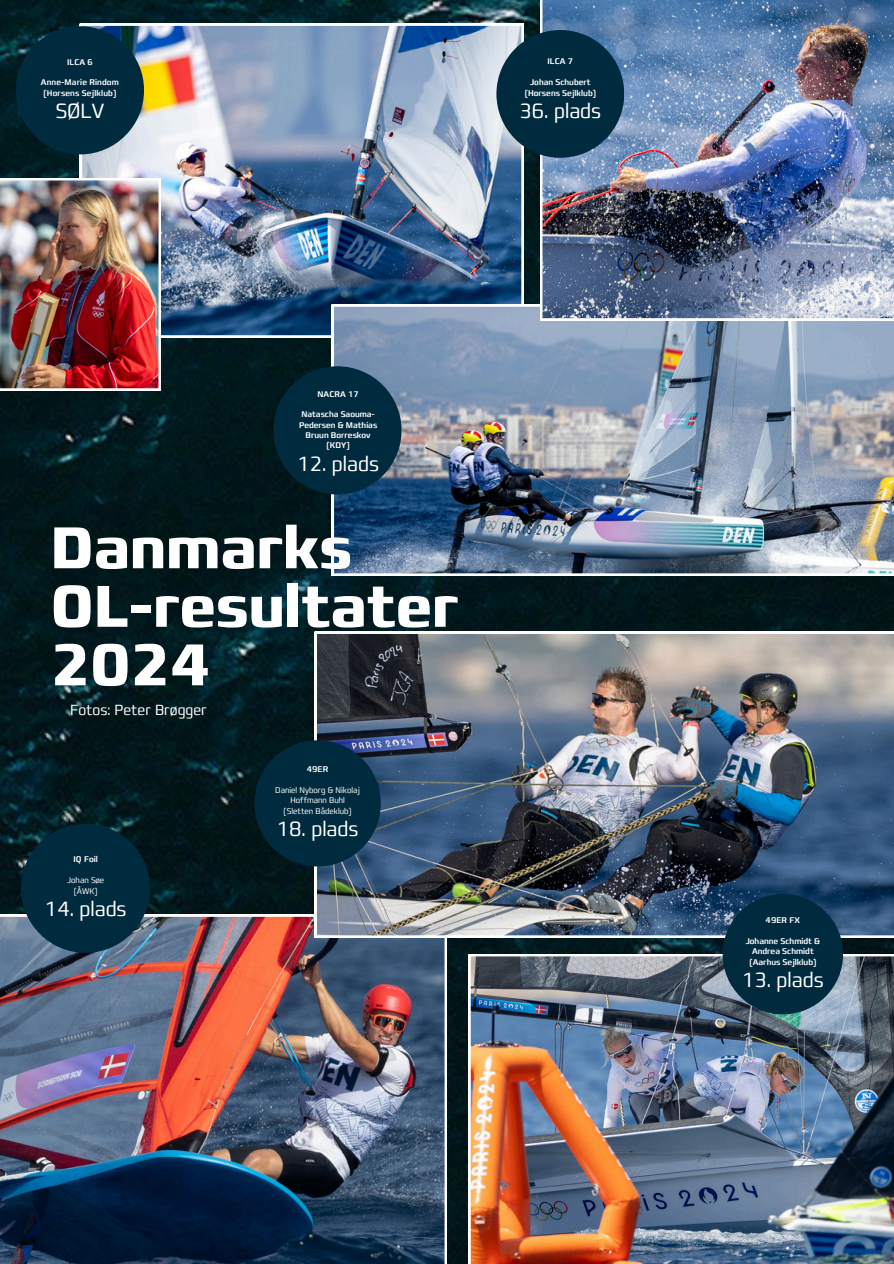
<style>
.page{position:relative;width:894px;height:1264px;background:#fff}
.page>*{position:absolute;margin:0;border:0;box-sizing:border-box;transform-origin:0 0}
.t1{font:700 condensed 60px/58.5px "Francker Pro";color:#fff}
.t2{font:300 condensed 21px "Francker Pro";color:#fff}
.t3{font:300 condensed 15px "Francker Pro";color:#fff}
.t4{font:500 condensed 8.4px/10.4px "Francker Pro";color:#fff;text-align:center}
.t5{font:300 condensed 8.4px/10.5px "Francker Pro";color:#fff;text-align:center}
</style>
<div class="page">
<img style="left:0;top:0;width:893px;height:1263px">
<img style="left:80px;top:24px;width:443px;height:313px">
<img style="left:0;top:178px;width:161px;height:212px">
<img style="left:0;top:914px;width:446px;height:349px">
<img style="left:468px;top:954px;width:425px;height:309px">
<img style="left:332px;top:304px;width:561px;height:271px">
<img style="left:540px;top:0;width:353px;height:320px">
<div style="left:16px;top:26px;width:128px;height:128px;background:#002b3f;border-radius:50%"></div>
<div style="left:496px;top:30px;width:128px;height:128px;background:#002b3f;border-radius:50%"></div>
<div style="left:21px;top:824px;width:129px;height:128px;background:#002b3f;border-radius:50%"></div>
<img style="left:314px;top:631px;width:579px;height:306px">
<div style="left:273px;top:366px;width:128px;height:128px;background:#002b3f;border-radius:50%"></div>
<div style="left:722px;top:893px;width:120px;height:121px;background:#002b3f;border-radius:50%"></div>
<div style="left:254px;top:740px;width:126px;height:126px;background:#002b3f;border-radius:50%"></div>
<p class="t4" style="left:67px;top:57px;width:27px">ILCA 6</p>
<p class="t4" style="left:41px;top:78px;width:79px">Anne-Marie Rindom</p>
<p class="t4" style="left:43px;top:88px;width:74px">(Horsens Sejlklub)</p>
<h3 class="t2" style="left:56px;top:98px;width:50px">SØLV</h3>
<p class="t4" style="left:547px;top:56px;width:27px">ILCA 7</p>
<p class="t4" style="left:530px;top:77px;width:62px">Johan Schubert</p>
<p class="t4" style="left:524px;top:88px;width:73px">(Horsens Sejlklub)</p>
<h3 class="t2" style="left:519px;top:98px;width:83px">36. plads</h3>
<p class="t4" style="left:317px;top:389px;width:43px">NACRA 17</p>
<h3 class="t4" style="left:299px;top:409px;width:80px">Natascha Saouma-<br>Pedersen &amp; Mathias<br>Bruun Borreskov</h3>
<p class="t4" style="left:326px;top:440px;width:25px">(KDY)</p>
<p class="t2" style="left:297px;top:451px;width:83px">12. plads</p>
<h4 class="t1" style="left:50px;top:520px;width:409px">Danmarks<br>OL-resultater<br>2024</h4>
<p class="t3" style="left:70px;top:700px;width:138px">Fotos: Peter Brøgger</p>
<p class="t4" style="left:73px;top:853px;width:26px">IQ Foil</p>
<p class="t5" style="left:67px;top:875px;width:39px">Johan Søe</p>
<p class="t5" style="left:74px;top:885px;width:25px">(ÅWK)</p>
<p class="t2" style="left:45px;top:895px;width:83px">14. plads</p>
<h3 class="t4" style="left:307px;top:764px;width:23px">49ER</h3>
<p class="t5" style="left:275px;top:785px;width:86px">Daniel Nyborg &amp; Nikolaj<br>Hoffmann Buhl</p>
<p class="t5" style="left:283px;top:806px;width:70px">(Sletten Bådeklub)</p>
<p class="t2" style="left:277px;top:816px;width:83px">18. plads</p>
<p class="t4" style="left:765px;top:914px;width:36px">49ER FX</p>
<h1 class="t4" style="left:745px;top:935px;width:76px">Johanne Schmidt &amp;<br>Andrea Schmidt</h1>
<h2 class="t4" style="left:749px;top:956px;width:68px">(Aarhus Sejlklub)</h2>
<p class="t2" style="left:741px;top:966px;width:83px">13. plads</p>
</div>
